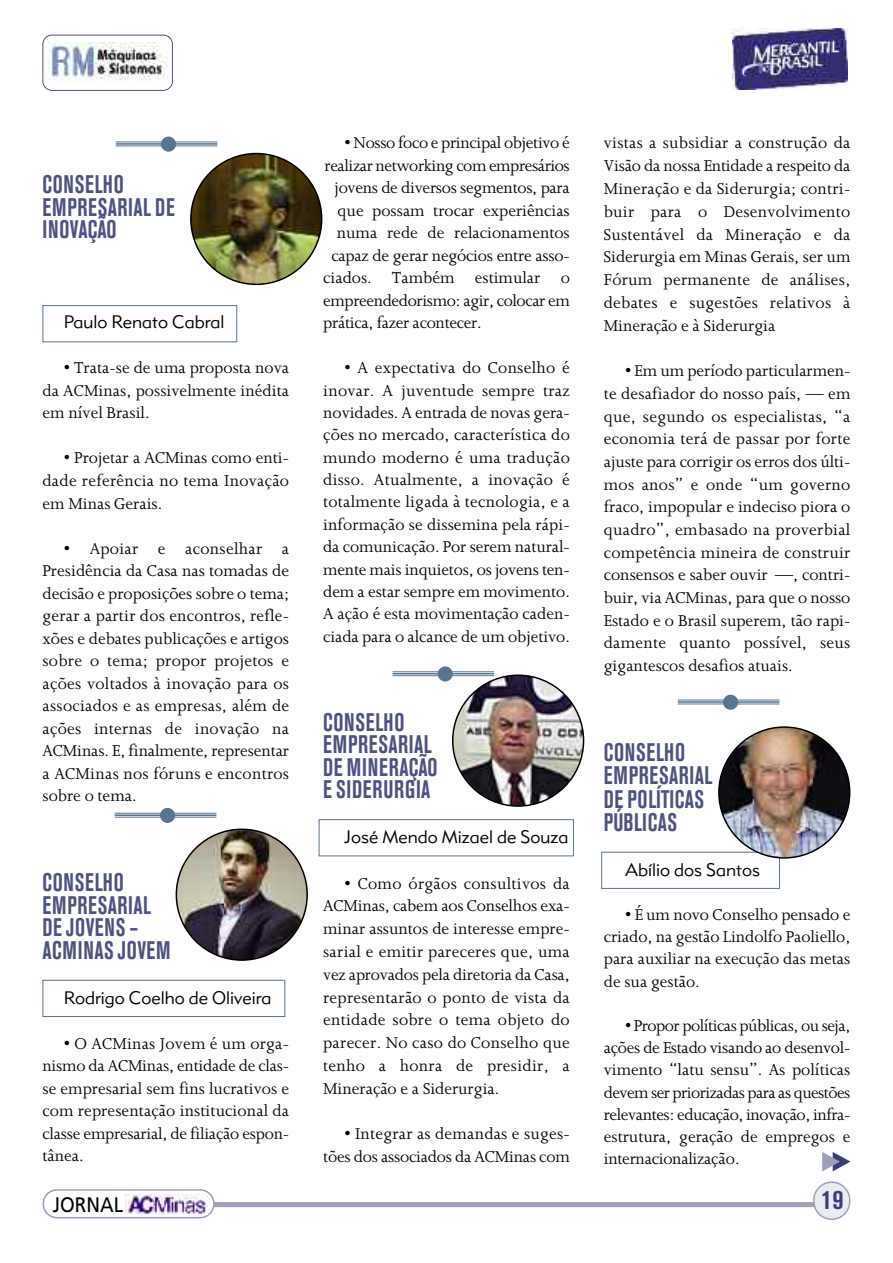
<style>
.page{position:relative;width:893px;height:1263px;background:#fff}
.page>*{position:absolute;margin:0;border:0;box-sizing:border-box;transform-origin:0 0}
.t1{font:700 condensed 27px "Akzidenz Grotesk BE";color:#3a3e72}
.t2{font:700 condensed 25.2px/22.5px "Akzidenz Grotesk BE";letter-spacing:.035em;color:#4e5280;scale:.83 1}
.t3{font:21px "Frutiger";color:#000;scale:.9 1}
.t4{font:18px/22.5px "Joanna";color:#000;text-align:justify}
.t5{font:18px "Metro Lite LT Two";color:#000}
.t6{font:18px "Joanna";letter-spacing:-.02em;color:#000}
.t7{font:18px "Joanna";letter-spacing:-.025em;color:#000}
</style>
<div class="page">
<div style="left:52px;top:1202px;width:770px;height:5px;background:#9d9fb8;border-radius:3px"></div>
<svg style="left:813px;top:1181px;width:37px;height:39px"></svg>
<svg style="left:43px;top:1189px;width:172px;height:29px"></svg>
<img style="left:125px;top:1194px;width:83px;height:20px">
<img style="left:46px;top:43px;width:124px;height:38px">
<div style="left:43px;top:35px;width:130px;height:56px;border:2px solid #271652;border-radius:9px"></div>
<img style="left:732px;top:28px;width:115px;height:62px">
<div style="left:43px;top:305px;width:194px;height:37px;border:1px solid #58748e"></div>
<div style="left:43px;top:980px;width:242px;height:37px;border:1px solid #58748e"></div>
<div style="left:319px;top:819px;width:255px;height:37px;border:1px solid #58748e"></div>
<div style="left:601px;top:852px;width:179px;height:37px;border:1px solid #58748e"></div>
<hr style="left:116px;top:142px;width:101px;height:1px;background:#58748e">
<hr style="left:116px;top:143px;width:101px;height:2px;background:#58748e">
<hr style="left:116px;top:146px;width:101px;height:1px;background:#58748e">
<div style="left:161px;top:137px;width:15px;height:15px;background:#58748e;border-radius:50%"></div>
<hr style="left:115px;top:813px;width:101px;height:1px;background:#58748e">
<hr style="left:115px;top:814px;width:101px;height:2px;background:#58748e">
<hr style="left:115px;top:817px;width:101px;height:1px;background:#58748e">
<div style="left:160px;top:808px;width:15px;height:15px;background:#58748e;border-radius:50%"></div>
<hr style="left:392px;top:671px;width:102px;height:1px;background:#58748e">
<hr style="left:392px;top:673px;width:102px;height:1px;background:#58748e">
<hr style="left:392px;top:675px;width:102px;height:1px;background:#58748e">
<div style="left:438px;top:666px;width:15px;height:15px;background:#58748e;border-radius:50%"></div>
<hr style="left:678px;top:700px;width:101px;height:1px;background:#58748e">
<hr style="left:678px;top:701px;width:101px;height:2px;background:#58748e">
<hr style="left:678px;top:704px;width:101px;height:1px;background:#58748e">
<div style="left:723px;top:695px;width:15px;height:15px;background:#58748e;border-radius:50%"></div>
<img style="left:190px;top:153px;width:132px;height:132px">
<img style="left:176px;top:828px;width:132px;height:133px">
<svg style="left:822px;top:1152px;width:28px;height:19px"></svg>
<img style="left:452px;top:674px;width:132px;height:133px">
<img style="left:718px;top:726px;width:132px;height:133px">
<h2 class="t2" style="left:42px;top:176px;width:161px">CONSELHO<br>EMPRESARIAL DE<br>INOVAÇÃO</h2>
<p class="t5" style="left:64px;top:311px;width:162px">Paulo Renato Cabral</p>
<p class="t4" style="left:43px;top:358px;width:248px;text-indent:21px">• Trata-se de uma proposta nova da ACMinas, possivelmente inédita em nível Brasil.</p>
<p class="t4" style="left:43px;top:448px;width:248px;text-indent:21px">• Projetar a ACMinas como enti&shy;dade referência no tema Inovação em Minas Gerais.</p>
<p class="t4" style="left:43px;top:538px;width:248px;text-indent:21px">• Apoiar e aconselhar a Presidência da Casa nas tomadas de decisão e proposições sobre o tema; gerar a partir dos encontros, refle&shy;xões e debates publicações e artigos sobre o tema; propor projetos e ações voltados à inovação para os associados e as empresas, além de ações internas de inovação na ACMinas. E, finalmente, representar a ACMinas nos fóruns e encontros sobre o tema.</p>
<h2 class="t2" style="left:42px;top:873px;width:156px">CONSELHO<br>EMPRESARIAL<br>DE JOVENS –<br>ACMINAS JOVEM</h2>
<p class="t5" style="left:64px;top:986px;width:209px">Rodrigo Coelho de Oliveira</p>
<p class="t4" style="left:43px;top:1033px;width:248px;text-indent:21px">• O ACMinas Jovem é um orga&shy;nismo da ACMinas, entidade de clas&shy;se empresarial sem fins lucrativos e com representação institucional da classe empresarial, de filiação espon&shy;tânea.</p>
<p class="t6" style="left:344px;top:136px;width:227px">• Nosso foco e principal objetivo é</p>
<p class="t7" style="left:325px;top:159px;width:247px">realizar networking com empresários</p>
<p class="t4" style="left:334px;top:178px;width:237px">jovens de diversos segmentos, para</p>
<p class="t4" style="left:337px;top:201px;width:234px">que possam trocar experiências</p>
<p class="t4" style="left:337px;top:223px;width:234px">numa rede de relacionamentos</p>
<p class="t4" style="left:331px;top:246px;width:240px">capaz de gerar negócios entre asso-</p>
<p class="t4" style="left:323px;top:268px;width:248px">ciados. Também estimular o</p>
<p class="t6" style="left:323px;top:294px;width:248px">empreendedorismo: agir, colocar em</p>
<p class="t4" style="left:323px;top:313px;width:160px">prática, fazer acontecer.</p>
<p class="t4" style="left:323px;top:358px;width:248px;text-indent:21px">• A expectativa do Conselho é inovar. A juventude sempre traz novidades. A entrada de novas gera&shy;ções no mercado, característica do mundo moderno é uma tradução disso. Atualmente, a inovação é totalmente ligada à tecnologia, e a informação se dissemina pela rápi&shy;da comunicação. Por serem natural&shy;mente mais inquietos, os jovens ten&shy;dem a estar sempre em movimento.<br>A ação é esta movimentação caden&shy;ciada para o alcance de um objetivo.</p>
<h2 class="t2" style="left:323px;top:713px;width:139px">CONSELHO<br>EMPRESARIAL<br>DE MINERAÇÃO<br>E SIDERURGIA</h2>
<p class="t5" style="left:344px;top:825px;width:226px">José Mendo Mizael de Souza</p>
<p class="t4" style="left:323px;top:873px;width:248px;text-indent:21px">• Como órgãos consultivos da ACMinas, cabem aos Conselhos exa&shy;minar assuntos de interesse empre&shy;sarial e emitir pareceres que, uma vez aprovados pela diretoria da Casa, representarão o ponto de vista da entidade sobre o tema objeto do parecer. No caso do Conselho que tenho a honra de presidir, a Mineração e a Siderurgia.</p>
<p class="t4" style="left:323px;top:1124px;width:248px;text-align:right">• Integrar as demandas e suges&shy;tões dos associados da ACMinas com</p>
<p class="t4" style="left:604px;top:133px;width:248px">vistas a subsidiar a construção da Visão da nossa Entidade a respeito da Mineração e da Siderurgia; contri&shy;buir para o Desenvolvimento Sustentável da Mineração e da Siderurgia em Minas Gerais, ser um Fórum permanente de análises, debates e sugestões relativos à Mineração e à Siderurgia</p>
<p class="t4" style="left:604px;top:361px;width:248px;text-indent:21px">• Em um período particularmen&shy;te desafiador do nosso país, — em que, segundo os especialistas, “a economia terá de passar por forte ajuste para corrigir os erros dos últi&shy;mos anos” e onde “um governo fraco, impopular e indeciso piora o quadro”, embasado na proverbial competência mineira de construir consensos e saber ouvir —, contri&shy;buir, via ACMinas, para que o nosso Estado e o Brasil superem, tão rapi&shy;damente quanto possível, seus gigantescos desafios atuais.</p>
<h2 class="t2" style="left:604px;top:743px;width:132px;line-height:23.4px">CONSELHO<br>EMPRESARIAL<br>DE POLÍTICAS<br>PÚBLICAS</h2>
<p class="t5" style="left:625px;top:858px;width:137px">Abílio dos Santos</p>
<p class="t4" style="left:604px;top:905px;width:248px;text-indent:21px">• É um novo Conselho pensado e criado, na gestão Lindolfo Paoliello, para auxiliar na execução das metas de sua gestão.</p>
<p class="t4" style="left:604px;top:1016px;width:248px;text-indent:21px">• Propor políticas públicas, ou seja, ações de Estado visando ao desenvol&shy;vimento “latu sensu”. As políticas devem ser priorizadas para as questões relevantes: educação, inovação, infra&shy;estrutura, geração de empregos e internacionalização.</p>
<p class="t3" style="left:53px;top:1196px;width:80px">JORNAL</p>
<h1 class="t1" style="left:821px;top:1190px;width:24px">19</h1>
</div>
